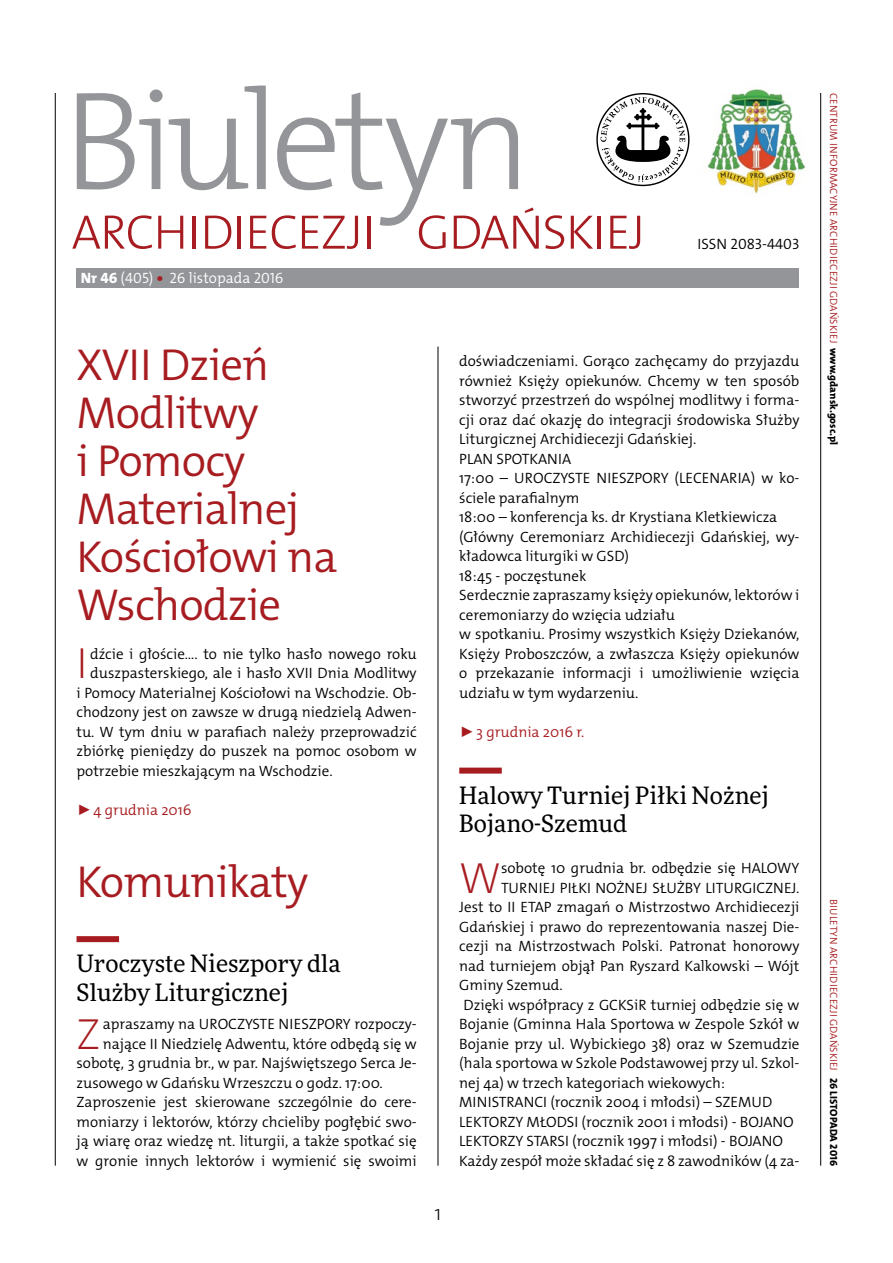
<style>
.page{position:relative;width:893px;height:1263px;background:#fff}
.page>*{position:absolute;margin:0;border:0;box-sizing:border-box;transform-origin:0 0}
.t1{font:45px/48px "The Mix HP4 Se Lig";letter-spacing:-.02em;color:#a71c20}
.t2{font:43.95px "The Mix HP2 Ex Lig";color:#a71c20}
.t3{font:24px/28.5px "Freeday News";color:#000}
.t4{font:21px "The Mix HP2 Ex Lig";color:#000}
.t5{font:15px/19.5px "The Mix HP4 Se Lig";color:#000}
.t6{font:15px "The Mix HP4 Se Lig";color:#a71c20}
.t7{font:15px "The Mix HP4 Se Lig";color:#fff}
.t8{font:10.5px "The Mix HP4 Se Lig";letter-spacing:.015em;color:#a71c20}
.s1{font-family:"The Mix HP8 Ex Bld"}
.s2{font-family:"The Mix HP8 Ex Bld";color:#a71c20}
.s3{font-family:"The Mix HP8 Ex Bld";color:#000}
</style>
<div class="page">
<hr style="left:55px;top:93px;width:1px;height:1073px;background:#000">
<hr style="left:438px;top:347px;width:1px;height:819px;background:#000">
<hr style="left:820px;top:93px;width:1px;height:1073px;background:#000">
<div style="left:77px;top:936px;width:42px;height:6px;background:#a71c20"></div>
<div style="left:459px;top:768px;width:43px;height:6px;background:#a71c20"></div>
<svg style="left:77px;top:89px;width:86px;height:100px"></svg>
<svg style="left:169px;top:85px;width:97px;height:105px"></svg>
<svg style="left:72px;top:215px;width:80px;height:34px"></svg>
<svg style="left:158px;top:216px;width:25px;height:33px"></svg>
<hr style="left:193px;top:216px;width:3px;height:33px;background:#a71c20">
<svg style="left:205px;top:216px;width:26px;height:33px"></svg>
<hr style="left:238px;top:216px;width:3px;height:33px;background:#a71c20">
<svg style="left:250px;top:216px;width:16px;height:33px"></svg>
<svg style="left:272px;top:92px;width:267px;height:157px"></svg>
<svg style="left:545px;top:215px;width:19px;height:34px"></svg>
<svg style="left:571px;top:216px;width:22px;height:33px"></svg>
<hr style="left:598px;top:216px;width:3px;height:33px;background:#a71c20">
<svg style="left:610px;top:216px;width:30px;height:33px"></svg>
<img style="left:707px;top:89px;width:99px;height:105px">
<svg style="left:596px;top:93px;width:93px;height:93px"></svg>
<div style="left:77px;top:268px;width:722px;height:20px;background:#939598"></div>
<p class="t7" style="left:81px;top:268px;width:204px"><span class="s1">Nr 46</span> (405) <span class="s2">•</span> 26 listopada 2016</p>
<p class="t5" style="left:697px;top:234px;width:103px">ISSN 2083-4403</p>
<h1 class="t1" style="left:77px;top:341px;width:262px">XVII Dzień<br>Modlitwy<br>i Pomocy<br>Materialnej<br>Kościołowi na<br>Wschodzie</h1>
<h2 class="t2" style="left:77px;top:635px;width:13px">I</h2>
<p class="t5" style="left:90px;top:644px;width:328px">dźcie i głoście.... to nie tylko hasło nowego roku</p>
<p class="t5" style="left:90px;top:663px;width:328px">duszpasterskiego, ale i hasło XVII Dnia Modlitwy</p>
<p class="t5" style="left:77px;top:683px;width:342px">i Pomocy Materialnej Kościołowi na Wschodzie. Ob-</p>
<p class="t5" style="left:77px;top:702px;width:342px">chodzony jest on zawsze w drugą niedzielą Adwen-</p>
<p class="t5" style="left:77px;top:722px;width:342px">tu. W tym dniu w parafiach należy przeprowadzić</p>
<p class="t5" style="left:77px;top:741px;width:342px">zbiórkę pieniędzy do puszek na pomoc osobom w</p>
<p class="t5" style="left:77px;top:761px;width:258px">potrzebie mieszkającym na Wschodzie.</p>
<p class="t6" style="left:77px;top:800px;width:117px">► 4 grudnia 2016</p>
<h1 class="t1" style="left:77px;top:858px;width:233px">Komunikaty</h1>
<h3 class="t3" style="left:77px;top:949px;width:266px">Uroczyste Nieszpory dla<br>Slużby Liturgicznej</h3>
<h2 class="t2" style="left:77px;top:1005px;width:25px">Z</h2>
<p class="t5" style="left:103px;top:1014px;width:315px">apraszamy na UROCZYSTE NIESZPORY rozpoczy-</p>
<p class="t5" style="left:103px;top:1034px;width:315px">nające II Niedzielę Adwentu, które odbędą się w</p>
<p class="t5" style="left:77px;top:1053px;width:342px">sobotę, 3 grudnia br., w par. Najświętszego Serca Je-</p>
<p class="t5" style="left:77px;top:1073px;width:308px">zusowego w Gdańsku Wrzeszczu o godz. 17:00.</p>
<p class="t5" style="left:77px;top:1092px;width:342px">Zaproszenie jest skierowane szczególnie do cere-</p>
<p class="t5" style="left:77px;top:1112px;width:342px">moniarzy i lektorów, którzy chcieliby pogłębić swo-</p>
<p class="t5" style="left:77px;top:1131px;width:342px">ją wiarę oraz wiedzę nt. liturgii, a także spotkać się</p>
<p class="t5" style="left:77px;top:1151px;width:342px">w gronie innych lektorów i wymienić się swoimi</p>
<h3 class="t4" style="left:434px;top:1199px;width:9px">1</h3>
<p class="t5" style="left:459px;top:351px;width:342px">doświadczeniami. Gorąco zachęcamy do przyjazdu również Księży opiekunów. Chcemy w ten sposób stworzyć przestrzeń do wspólnej modlitwy i forma&shy;cji oraz dać okazję do integracji środowiska Służby Liturgicznej Archidiecezji Gdańskiej.<br>PLAN SPOTKANIA<br>17:00 – UROCZYSTE NIESZPORY (LECENARIA) w ko&shy;ściele parafialnym<br>18:00 – konferencja ks. dr Krystiana Kletkiewicza (Główny Ceremoniarz Archidiecezji Gdańskiej, wy&shy;kładowca liturgiki w GSD)<br>18:45 - poczęstunek<br>Serdecznie zapraszamy księży opiekunów, lektorów i ceremoniarzy do wzięcia udziału<br>w spotkaniu. Prosimy wszystkich Księży Dziekanów, Księży Proboszczów, a zwłaszcza Księży opiekunów o przekazanie informacji i umożliwienie wzięcia udziału w tym wydarzeniu.</p>
<p class="t6" style="left:459px;top:722px;width:127px">► 3 grudnia 2016 r.</p>
<h3 class="t3" style="left:459px;top:781px;width:311px">Halowy Turniej Piłki Nożnej<br>Bojano-Szemud</h3>
<h2 class="t2" style="left:459px;top:849px;width:43px">W</h2>
<p class="t5" style="left:501px;top:858px;width:300px">sobotę 10 grudnia br. odbędzie się HALOWY</p>
<p class="t5" style="left:501px;top:878px;width:300px">TURNIEJ PIŁKI NOŻNEJ SŁUŻBY LITURGICZNEJ.</p>
<p class="t5" style="left:459px;top:897px;width:342px">Jest to II ETAP zmagań o Mistrzostwo Archidiecezji</p>
<p class="t5" style="left:459px;top:917px;width:342px">Gdańskiej i prawo do reprezentowania naszej Die-</p>
<p class="t5" style="left:459px;top:936px;width:342px">cezji na Mistrzostwach Polski. Patronat honorowy</p>
<p class="t5" style="left:459px;top:956px;width:342px">nad turniejem objął Pan Ryszard Kalkowski – Wójt</p>
<p class="t5" style="left:459px;top:975px;width:105px">Gminy Szemud.</p>
<p class="t5" style="left:464px;top:995px;width:337px">Dzięki współpracy z GCKSiR turniej odbędzie się w</p>
<p class="t5" style="left:459px;top:1014px;width:342px">Bojanie (Gminna Hala Sportowa w Zespole Szkół w</p>
<p class="t5" style="left:459px;top:1034px;width:342px">Bojanie przy ul. Wybickiego 38) oraz w Szemudzie</p>
<p class="t5" style="left:459px;top:1053px;width:342px">(hala sportowa w Szkole Podstawowej przy ul. Szkol-</p>
<p class="t5" style="left:459px;top:1073px;width:267px">nej 4a) w trzech kategoriach wiekowych:</p>
<p class="t5" style="left:459px;top:1092px;width:315px">MINISTRANCI (rocznik 2004 i młodsi) – SZEMUD</p>
<p class="t5" style="left:459px;top:1112px;width:336px">LEKTORZY MŁODSI (rocznik 2001 i młodsi) - BOJANO</p>
<p class="t5" style="left:459px;top:1131px;width:325px">LEKTORZY STARSI (rocznik 1997 i młodsi) - BOJANO</p>
<p class="t5" style="left:459px;top:1151px;width:342px">Każdy zespół może składać się z 8 zawodników (4 za-</p>
<p class="t8" style="left:840px;top:93px;width:354px;rotate:90deg">Centrum Informacyjne Archi di ecezji Gdański ej <span class="s3">www.gdansk.gosc.pl</span></p>
<p class="t8" style="left:840px;top:899px;width:268px;rotate:90deg">Bi uletyn Archi di ecezji Gdański ej <span class="s3">26 listopada 2016</span></p>
</div>
